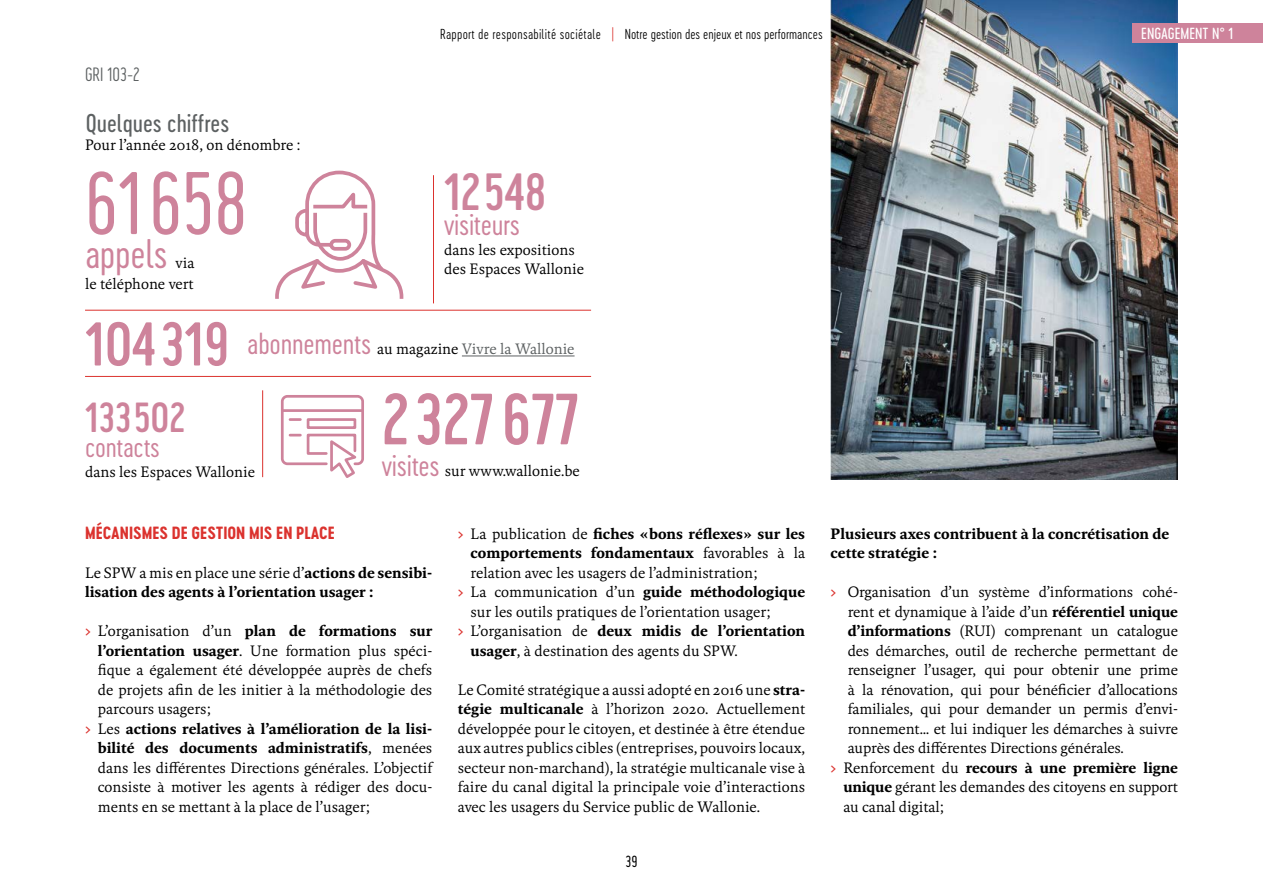
<style>
.page{position:relative;width:1263px;height:893px;background:#fff}
.page>*{position:absolute;margin:0;border:0;box-sizing:border-box;transform-origin:0 0}
.t1{font:82.8px "Cervo Neue Light Neue";letter-spacing:-.005em;color:#ce839b}
.t2{font:67.5px "Cervo Neue Medium Neue";letter-spacing:-.005em;color:#ce839b}
.t3{font:48.9px "Cervo Neue Medium Neue";letter-spacing:-.005em;color:#ce839b}
.t4{font:39.3px "Cervo Neue Medium Neue";letter-spacing:-.005em;color:#ce839b}
.t5{font:38.55px "Cervo Neue Light Neue";letter-spacing:-.01em;color:#ce839b}
.t6{font:28.5px "Cervo Neue Light Neue";letter-spacing:-.01em;color:#ce839b}
.t7{font:27.15px "Cervo Neue Light Neue";letter-spacing:-.01em;color:#ce839b}
.t8{font:24px "Cervo Neue Regular Neue";color:#5d6162}
.t9{font:18px "Cervo Neue Extra Light Neue";color:#5d6162}
.t10{font:16.5px "Cervo Neue Bold Neue";color:#db322e}
.t11{font:15.3px/19.5px "Kievit Serif";color:#000}
.t12{font:700 15.3px/19.5px "Kievit Serif";color:#000}
.t13{font:15.3px "Kievit Serif";color:#5d6162}
.t14{font:15px "Cervo Neue Regular Neue";color:#fff}
.t15{font:15px "Cervo Neue Light Neue";color:#000}
.t16{font:13.5px "Cervo Neue Extra Light Neue";color:#000}
.s1{color:#db322e}
.s2{font-family:"Cervo Neue Medium Neue";font-size:57.45px;color:#ce839b}
.s3{font-family:"Cervo Neue Light Neue";font-size:28.5px;color:#ce839b}
.s4{color:#000}
.s5{font-weight:400}
.s6{font-weight:700}
.s7{font-weight:700;color:#db322e}
</style>
<div class="page">
<img style="left:831px;top:0;width:347px;height:479px">
<div style="left:1133px;top:23px;width:130px;height:19px;background:#ce839b"></div>
<hr style="left:262px;top:390px;width:1px;height:87px;background:#db322e">
<hr style="left:433px;top:175px;width:1px;height:128px;background:#db322e">
<hr style="left:85px;top:310px;width:506px;height:1px;background:#db322e">
<hr style="left:85px;top:376px;width:506px;height:1px;background:#db322e">
<hr style="left:462px;top:356px;width:113px;height:1px;background:#5d6162">
<svg style="left:275px;top:170px;width:129px;height:129px"></svg>
<div style="left:281px;top:395px;width:83px;height:70px;border:3px solid #ce839b;border-radius:5px"></div>
<hr style="left:282px;top:409px;width:81px;height:3px;background:#ce839b">
<svg style="left:287px;top:417px;width:74px;height:61px"></svg>
<p class="t9" style="left:85px;top:62px;width:56px">GRI 103-2</p>
<h3 class="t8" style="left:86px;top:107px;width:145px">Quelques chiffres</h3>
<p class="t11" style="left:85px;top:135px;width:217px">Pour l’année 2018, on dénombre :</p>
<h1 class="t1" style="left:85px;top:150px;width:164px">61658</h1>
<h3 class="t5" style="left:85px;top:228px;width:84px">appels</h3>
<p class="t11" style="left:176px;top:252px;width:20px">via</p>
<p class="t11" style="left:85px;top:273px;width:110px">le téléphone vert</p>
<p class="t16" style="left:440px;top:26px;width:384px">Rapport de responsabilité sociétale <span class="s1">|</span> Notre gestion des enjeux et nos performances</p>
<h3 class="t3" style="left:444px;top:159px;width:104px">12548</h3>
<h3 class="t6" style="left:444px;top:206px;width:77px">visiteurs</h3>
<p class="t11" style="left:444px;top:239px;width:141px">dans les expositions des Espaces Wallonie</p>
<p class="t13" style="left:85px;top:339px;width:491px"><span class="s2">104319</span> <span class="s3">abonnements</span> <span class="s4">au magazine</span> Vivre la Wallonie</p>
<h3 class="t4" style="left:85px;top:392px;width:102px">133502</h3>
<h2 class="t2" style="left:382px;top:375px;width:199px">2327 677</h2>
<h3 class="t7" style="left:85px;top:430px;width:76px">contacts</h3>
<p class="t11" style="left:85px;top:461px;width:171px">dans les Espaces Wallonie</p>
<p class="t11" style="left:382px;top:461px;width:199px"><span class="s3">visites</span> sur www.wallonie.be</p>
<p class="t14" style="left:1141px;top:23px;width:93px">ENGAGEMENT N° 1</p>
<p class="t10" style="left:85px;top:521px;width:251px">MÉCANISMES DE GESTION MIS EN PLACE</p>
<p class="t12" style="left:85px;top:562px;width:349px"><span class="s5">Le SPW a mis en place une série d’</span>actions de sensibi&shy;lisation des agents à l’orientation usager :</p>
<p class="t12" style="left:85px;top:620px;width:349px"><span class="s1">&gt;</span> <span class="s5">L’organisation d’un</span> plan de formations sur</p>
<p class="t11" style="left:98px;top:640px;width:336px"><span class="s6">l’orientation usager</span>. Une formation plus spéci-</p>
<p class="t11" style="left:98px;top:660px;width:336px">fique a également été développée auprès de chefs</p>
<p class="t11" style="left:98px;top:679px;width:336px">de projets afin de les initier à la méthodologie des</p>
<p class="t11" style="left:98px;top:699px;width:115px">parcours usagers ;</p>
<p class="t12" style="left:85px;top:718px;width:349px"><span class="s1">&gt;</span> <span class="s5">Les</span> actions relatives à l’amélioration de la lisi-</p>
<p class="t12" style="left:98px;top:737px;width:336px">bilité des documents administratifs<span class="s5">, menées</span></p>
<p class="t11" style="left:98px;top:757px;width:336px">dans les différentes Directions générales. L’objectif</p>
<p class="t11" style="left:98px;top:777px;width:336px">consiste à motiver les agents à rédiger des docu-</p>
<p class="t11" style="left:98px;top:796px;width:274px">ments en se mettant à la place de l’usager ;</p>
<p class="t12" style="left:458px;top:523px;width:349px"><span class="s1">&gt;</span> <span class="s5">La publication de</span> fiches « bons réflexes » sur les</p>
<p class="t12" style="left:471px;top:542px;width:336px">comportements fondamentaux <span class="s5">favorables à la</span></p>
<p class="t11" style="left:471px;top:562px;width:288px">relation avec les usagers de l’administration ;</p>
<p class="t11" style="left:458px;top:582px;width:349px"><span class="s7">&gt;</span> La communication d’un <span class="s6">guide méthodologique</span></p>
<p class="t11" style="left:471px;top:601px;width:301px">sur les outils pratiques de l’orientation usager ;</p>
<p class="t12" style="left:458px;top:620px;width:349px"><span class="s1">&gt;</span> <span class="s5">L’organisation de</span> deux midis de l’orientation</p>
<p class="t11" style="left:471px;top:640px;width:269px"><span class="s6">usager</span>, à destination des agents du SPW.</p>
<p class="t11" style="left:458px;top:679px;width:349px;text-align:justify">Le Comité stratégique a aussi adopté en 2016 une <span class="s6">stra&shy;tégie multicanale</span> à l’horizon 2020. Actuellement développée pour le citoyen, et destinée à être étendue aux autres publics cibles (entreprises, pouvoirs locaux, secteur non-marchand), la stratégie multicanale vise à faire du canal digital la principale voie d’interactions avec les usagers du Service public de Wallonie.</p>
<p class="t15" style="left:625px;top:851px;width:13px">39</p>
<p class="t12" style="left:831px;top:523px;width:340px">Plusieurs axes contribuent à la concrétisation de cette stratégie :</p>
<p class="t11" style="left:831px;top:582px;width:349px"><span class="s7">&gt;</span> Organisation d’un système d’informations cohé-</p>
<p class="t11" style="left:848px;top:601px;width:332px">rent et dynamique à l’aide d’un <span class="s6">référentiel unique</span></p>
<p class="t11" style="left:848px;top:621px;width:332px"><span class="s6">d’informations</span> (RUI) comprenant un catalogue</p>
<p class="t11" style="left:848px;top:640px;width:332px">des démarches, outil de recherche permettant de</p>
<p class="t11" style="left:848px;top:660px;width:332px">renseigner l’usager, qui pour obtenir une prime</p>
<p class="t11" style="left:848px;top:679px;width:332px">à la rénovation, qui pour bénéficier d’allocations</p>
<p class="t11" style="left:848px;top:699px;width:332px">familiales, qui pour demander un permis d’envi-</p>
<p class="t11" style="left:848px;top:718px;width:332px">ronnement… et lui indiquer les démarches à suivre</p>
<p class="t11" style="left:848px;top:738px;width:278px">auprès des différentes Directions générales.</p>
<p class="t12" style="left:831px;top:757px;width:349px"><span class="s1">&gt;</span> <span class="s5">Renforcement du</span> recours à une première ligne</p>
<p class="t11" style="left:843px;top:777px;width:336px"><span class="s6">unique</span> gérant les demandes des citoyens en support</p>
<p class="t11" style="left:843px;top:796px;width:102px">au canal digital ;</p>
</div>
